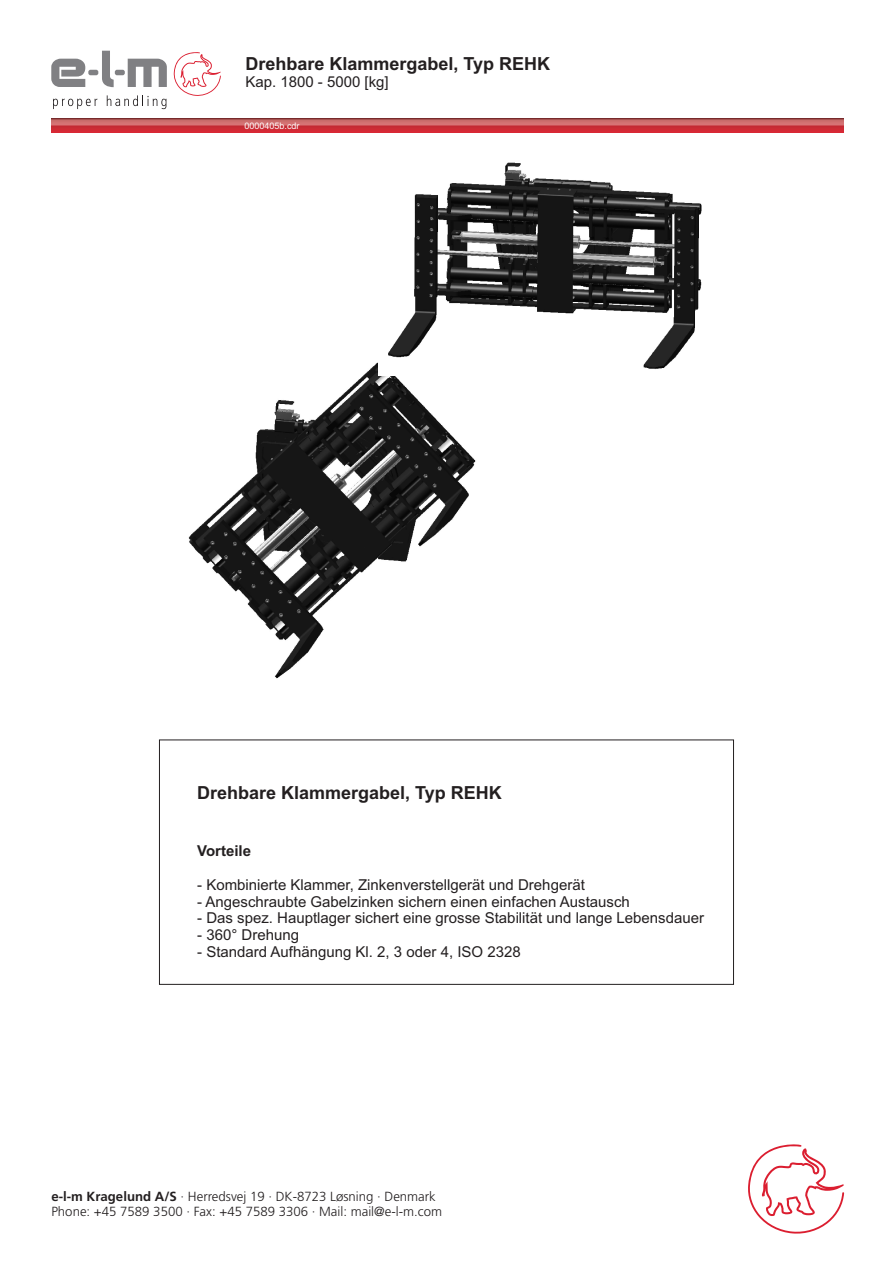
<style>
.page{position:relative;width:893px;height:1263px;background:#fff}
.page>*{position:absolute;margin:0;border:0;box-sizing:border-box;transform-origin:0 0}
.t1{font:700 18px "Arial";color:#231f20}
.t2{font:15px "Arial";color:#231f20}
.t3{font:700 15px "Arial";color:#231f20}
.t4{font:300 13.2px/15.3px "Frutiger LT Com";color:#231f20}
.t5{font:9px "Arial";color:#fff}
.s1{font-style:inherit}
</style>
<div class="page">
<svg style="left:173px;top:52px;width:48px;height:44px"></svg>
<div style="left:88px;top:70px;width:10px;height:5px;background:#808083;border-radius:2px"></div>
<div style="left:115px;top:70px;width:10px;height:5px;background:#808083;border-radius:2px"></div>
<svg style="left:53px;top:99px;width:44px;height:10px"></svg>
<svg style="left:107px;top:95px;width:59px;height:14px"></svg>
<svg style="left:51px;top:59px;width:34px;height:28px"></svg>
<svg style="left:128px;top:59px;width:39px;height:28px"></svg>
<svg style="left:102px;top:51px;width:12px;height:36px"></svg>
<img style="left:51px;top:119px;width:792px;height:14px">
<svg style="left:748px;top:1144px;width:96px;height:90px"></svg>
<svg style="left:159px;top:740px;width:575px;height:245px"></svg>
<img style="left:188px;top:362px;width:288px;height:317px">
<img style="left:378px;top:162px;width:324px;height:213px">
<p class="t1" style="left:245px;top:57px;width:306px">Drehbare Klammergabel, Typ REHK</p>
<p class="t2" style="left:245px;top:76px;width:145px">Kap. 1800 - 5000 [kg]</p>
<p class="t5" style="left:245px;top:123px;width:57px">0000405b.cdr</p>
<p class="t1" style="left:197px;top:785px;width:306px">Drehbare Klammergabel, Typ REHK</p>
<p class="t3" style="left:197px;top:845px;width:55px">Vorteile</p>
<p class="t2" style="left:197px;top:879px;width:389px">- Kombinierte Klammer, Zinkenverstellgerät und Drehgerät</p>
<p class="t2" style="left:197px;top:896px;width:434px">- Angeschraubte Gabelzinken sichern einen einfachen Austausch</p>
<p class="t2" style="left:197px;top:912px;width:508px">- Das spez. Hauptlager sichert eine grosse Stabilität und lange Lebensdauer</p>
<p class="t2" style="left:197px;top:929px;width:103px">- 360° Drehung</p>
<p class="t2" style="left:197px;top:946px;width:325px">- Standard Aufhängung Kl. 2, 3 oder 4, ISO 2328</p>
<p class="t4" style="left:51px;top:1190px;width:392px"><span class="s1">e-l-m Kragelund A/S</span> · Herredsvej 19 · DK-8723 Løsning · Denmark<br>Phone: +45 7589 3500 · Fax: +45 7589 3306 · Mail: mail@e-l-m.com</p>
</div>
